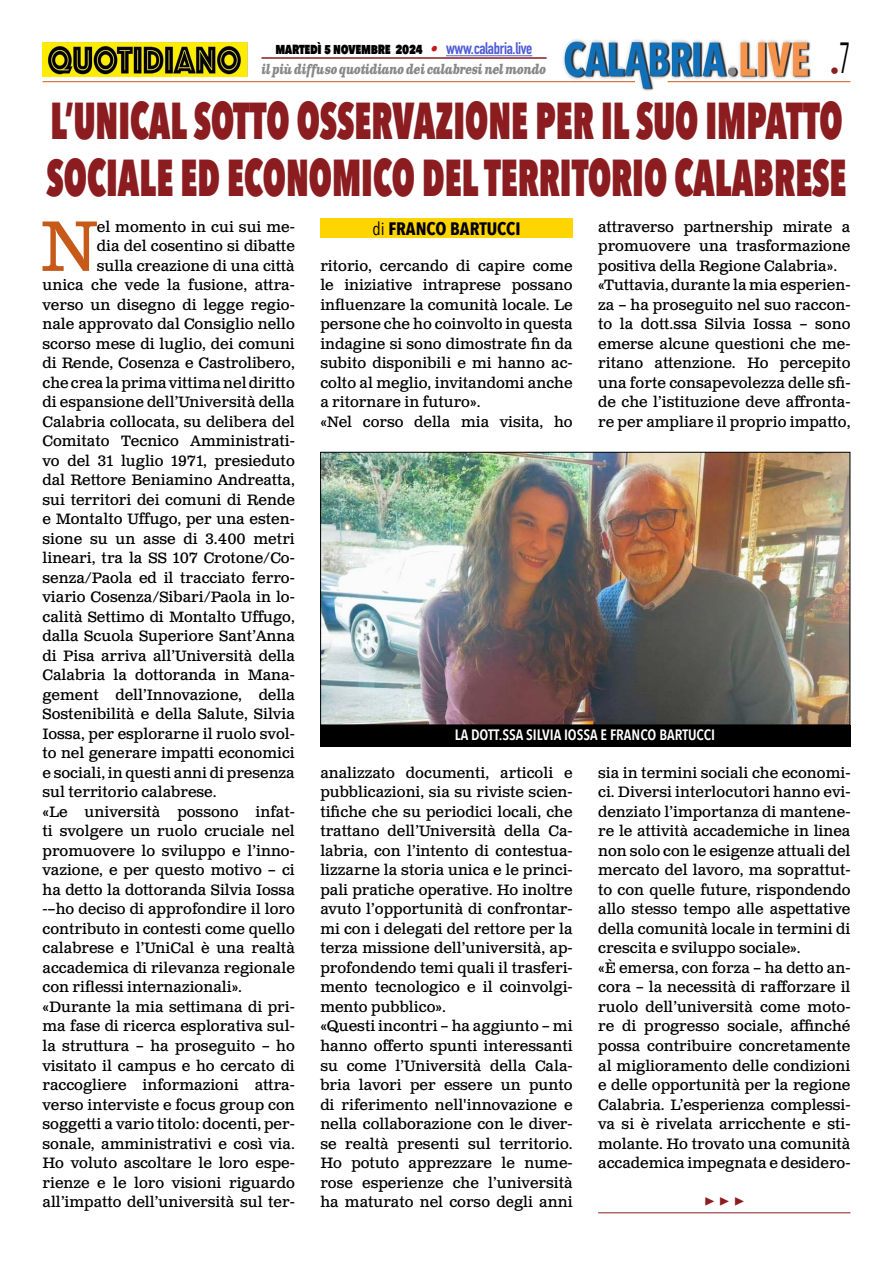
<style>
.page{position:relative;width:893px;height:1263px;background:#fff}
.page>*{position:absolute;margin:0;border:0;box-sizing:border-box;transform-origin:0 0}
.t1{font:71.25px "Clarendon Text Pro";color:#c85a19}
.t2{font:800 51.75px/57px "Avenir Next Condensed";color:#8b1c1f;scale:.7 1}
.t3{font:700 18px "Avenir Next Condensed";color:#000}
.t4{font:700 18px "Minion Pro";color:#8b1c1f}
.t5{font:18px "Avenir Next Condensed";color:#8b1c1f}
.t6{font:15px/19.5px "Clarendon Text Pro";color:#000}
.t7{font:800 15px "Avenir Next Condensed";letter-spacing:-.02em;color:#000;scale:.9 1}
.t8{font:600 15px "Avenir Next Condensed";color:#fff}
.t9{font:italic 700 13.5px "Clarendon Text Pro";letter-spacing:-.04em;color:#878787;scale:.79 1}
.s1{font-family:"Clarendon Text Pro";font-weight:700;font-style:italic;color:#ca181a}
.s2{font-family:"DIN Condensed";font-weight:700;font-size:16.5px;color:#4f5cd6}
.s3{font-weight:400}
</style>
<div class="page">
<img style="left:563px;top:39px;width:248px;height:51px">
<hr style="left:43px;top:81px;width:592px;height:1px;background:#c85a19">
<hr style="left:668px;top:81px;width:182px;height:1px;background:#c85a19">
<hr style="left:446px;top:55px;width:86px;height:1px;background:#4f5cd6">
<hr style="left:261px;top:57px;width:286px;height:2px;background:#8b1c1f">
<img style="left:43px;top:42px;width:204px;height:35px">
<div style="left:320px;top:218px;width:253px;height:20px;background:#ffd500"></div>
<img style="left:322px;top:454px;width:526px;height:269px">
<div style="left:320px;top:452px;width:530px;height:273px;border:1px solid #000"></div>
<hr style="left:598px;top:1212px;width:252px;height:1px;background:#8b1c1f">
<div style="left:320px;top:725px;width:530px;height:21px;background:#000"></div>
<p class="t5" style="left:830px;top:55px;width:22px">•<sup>7</sup></p>
<p class="t7" style="left:276px;top:39px;width:287px">martedì 5 novembre 2024 <span class="s1">•</span> <span class="s2">www.calabria.live</span></p>
<p class="t9" style="left:261px;top:61px;width:362px">il più diffuso quotidiano dei calabresi nel mondo</p>
<h2 class="t2" style="left:47px;top:91px;width:1144px">L’UNICAL SOTTO OSSERVAZIONE PER IL SUO IMPATTO<br>SOCIALE ED ECONOMICO DEL TERRITORIO CALABRESE</h2>
<h1 class="t1" style="left:40px;top:203px;width:59px">N</h1>
<p class="t6" style="left:97px;top:218px;width:199px">el momento in cui sui me-</p>
<p class="t6" style="left:598px;top:218px;width:254px">attraverso partnership mirate a promuovere una trasformazione positiva della Regione Calabria». «Tuttavia, durante la mia esperien&shy;za – ha proseguito nel suo raccon&shy;to la dott.ssa Silvia Iossa – sono emerse alcune questioni che me&shy;ritano attenzione. Ho percepito una forte consapevolezza delle sfi&shy;de che l’istituzione deve affronta&shy;re per ampliare il proprio impatto,</p>
<p class="t3" style="left:372px;top:217px;width:150px"><span class="s3">di</span> FRANCO BARTUCCI</p>
<p class="t6" style="left:97px;top:237px;width:199px">dia del cosentino si dibatte</p>
<p class="t6" style="left:97px;top:257px;width:199px">sulla creazione di una città</p>
<p class="t6" style="left:43px;top:276px;width:254px">unica che vede la fusione, attra-</p>
<p class="t6" style="left:43px;top:296px;width:254px">verso un disegno di legge regio-</p>
<p class="t6" style="left:43px;top:315px;width:254px">nale approvato dal Consiglio nello</p>
<p class="t6" style="left:43px;top:335px;width:254px">scorso mese di luglio, dei comuni</p>
<p class="t6" style="left:43px;top:354px;width:254px">di Rende, Cosenza e Castrolibero,</p>
<p class="t6" style="left:43px;top:374px;width:254px">che crea la prima vittima nel diritto</p>
<p class="t6" style="left:43px;top:393px;width:254px">di espansione dell’Università della</p>
<p class="t6" style="left:43px;top:413px;width:254px">Calabria collocata, su delibera del</p>
<p class="t6" style="left:43px;top:432px;width:254px">Comitato Tecnico Amministrati-</p>
<p class="t6" style="left:43px;top:452px;width:254px">vo del 31 luglio 1971, presieduto</p>
<p class="t6" style="left:43px;top:471px;width:254px">dal Rettore Beniamino Andreatta,</p>
<p class="t6" style="left:43px;top:491px;width:254px">sui territori dei comuni di Rende</p>
<p class="t6" style="left:43px;top:510px;width:254px">e Montalto Uffugo, per una esten-</p>
<p class="t6" style="left:43px;top:530px;width:254px">sione su un asse di 3.400 metri</p>
<p class="t6" style="left:43px;top:549px;width:254px">lineari, tra la SS 107 Crotone/Co-</p>
<p class="t6" style="left:43px;top:569px;width:254px">senza/Paola ed il tracciato ferro-</p>
<p class="t6" style="left:43px;top:588px;width:254px">viario Cosenza/Sibari/Paola in lo-</p>
<p class="t6" style="left:43px;top:608px;width:254px">calità Settimo di Montalto Uffugo,</p>
<p class="t6" style="left:43px;top:627px;width:254px">dalla Scuola Superiore Sant’Anna</p>
<p class="t6" style="left:43px;top:647px;width:254px">di Pisa arriva all’Università della</p>
<p class="t6" style="left:43px;top:666px;width:254px">Calabria la dottoranda in Mana-</p>
<p class="t6" style="left:43px;top:686px;width:254px">gement dell’Innovazione, della</p>
<p class="t6" style="left:43px;top:705px;width:254px">Sostenibilità e della Salute, Silvia</p>
<p class="t6" style="left:43px;top:725px;width:254px">Iossa, per esplorarne il ruolo svol-</p>
<p class="t6" style="left:43px;top:744px;width:254px">to nel generare impatti economici</p>
<p class="t6" style="left:43px;top:764px;width:254px">e sociali, in questi anni di presenza</p>
<p class="t6" style="left:43px;top:783px;width:175px">sul territorio calabrese.</p>
<p class="t6" style="left:43px;top:803px;width:254px">«Le università possono infat-</p>
<p class="t6" style="left:43px;top:822px;width:254px">ti svolgere un ruolo cruciale nel</p>
<p class="t6" style="left:43px;top:842px;width:254px">promuovere lo sviluppo e l’inno-</p>
<p class="t6" style="left:43px;top:861px;width:254px">vazione, e per questo motivo – ci</p>
<p class="t6" style="left:43px;top:881px;width:254px">ha detto la dottoranda Silvia Iossa</p>
<p class="t6" style="left:43px;top:900px;width:254px">-–ho deciso di approfondire il loro</p>
<p class="t6" style="left:43px;top:920px;width:254px">contributo in contesti come quello</p>
<p class="t6" style="left:43px;top:939px;width:254px">calabrese e l’UniCal è una realtà</p>
<p class="t6" style="left:43px;top:959px;width:254px">accademica di rilevanza regionale</p>
<p class="t6" style="left:43px;top:978px;width:201px">con riflessi internazionali».</p>
<p class="t6" style="left:43px;top:998px;width:254px">«Durante la mia settimana di pri-</p>
<p class="t6" style="left:43px;top:1017px;width:254px">ma fase di ricerca esplorativa sul-</p>
<p class="t6" style="left:43px;top:1037px;width:254px">la struttura – ha proseguito – ho</p>
<p class="t6" style="left:43px;top:1056px;width:254px">visitato il campus e ho cercato di</p>
<p class="t6" style="left:43px;top:1076px;width:254px">raccogliere informazioni attra-</p>
<p class="t6" style="left:43px;top:1095px;width:254px">verso interviste e focus group con</p>
<p class="t6" style="left:43px;top:1115px;width:254px">soggetti a vario titolo: docenti, per-</p>
<p class="t6" style="left:43px;top:1134px;width:254px">sonale, amministrativi e così via.</p>
<p class="t6" style="left:43px;top:1154px;width:254px">Ho voluto ascoltare le loro espe-</p>
<p class="t6" style="left:43px;top:1173px;width:254px">rienze e le loro visioni riguardo</p>
<p class="t6" style="left:43px;top:1193px;width:254px">all’impatto dell’università sul ter-</p>
<p class="t6" style="left:320px;top:257px;width:254px">ritorio, cercando di capire come le iniziative intraprese possano influenzare la comunità locale. Le persone che ho coinvolto in questa indagine si sono dimostrate fin da subito disponibili e mi hanno ac&shy;colto al meglio, invitandomi anche a ritornare in futuro».<br>«Nel corso della mia visita, ho</p>
<p class="t8" style="left:455px;top:722px;width:262px">LA DOTT.SSA SILVIA IOSSA E FRANCO BARTUCCI</p>
<p class="t6" style="left:598px;top:764px;width:254px">sia in termini sociali che economi&shy;ci. Diversi interlocutori hanno evi&shy;denziato l’importanza di mantene&shy;re le attività accademiche in linea non solo con le esigenze attuali del mercato del lavoro, ma soprattut&shy;to con quelle future, rispondendo allo stesso tempo alle aspettative della comunità locale in termini di crescita e sviluppo sociale».<br>«È emersa, con forza – ha detto an&shy;cora – la necessità di rafforzare il ruolo dell’università come moto&shy;re di progresso sociale, affinché possa contribuire concretamente al miglioramento delle condizioni e delle opportunità per la regione Calabria. L’esperienza complessi&shy;va si è rivelata arricchente e sti&shy;molante. Ho trovato una comunità accademica impegnata e desidero-</p>
<p class="t6" style="left:320px;top:764px;width:254px">analizzato documenti, articoli e pubblicazioni, sia su riviste scien&shy;tifiche che su periodici locali, che trattano dell’Università della Ca&shy;labria, con l’intento di contestua&shy;lizzarne la storia unica e le princi&shy;pali pratiche operative. Ho inoltre avuto l’opportunità di confrontar&shy;mi con i delegati del rettore per la terza missione dell’università, ap&shy;profondendo temi quali il trasferi&shy;mento tecnologico e il coinvolgi&shy;mento pubblico».<br>«Questi incontri – ha aggiunto – mi hanno offerto spunti interessanti su come l’Università della Cala&shy;bria lavori per essere un punto di riferimento nell'innovazione e nella collaborazione con le diver&shy;se realtà presenti sul territorio.<br>Ho potuto apprezzare le nume&shy;rose esperienze che l’università ha maturato nel corso degli anni</p>
<p class="t4" style="left:704px;top:1188px;width:42px">▶ ▶ ▶</p>
</div>
